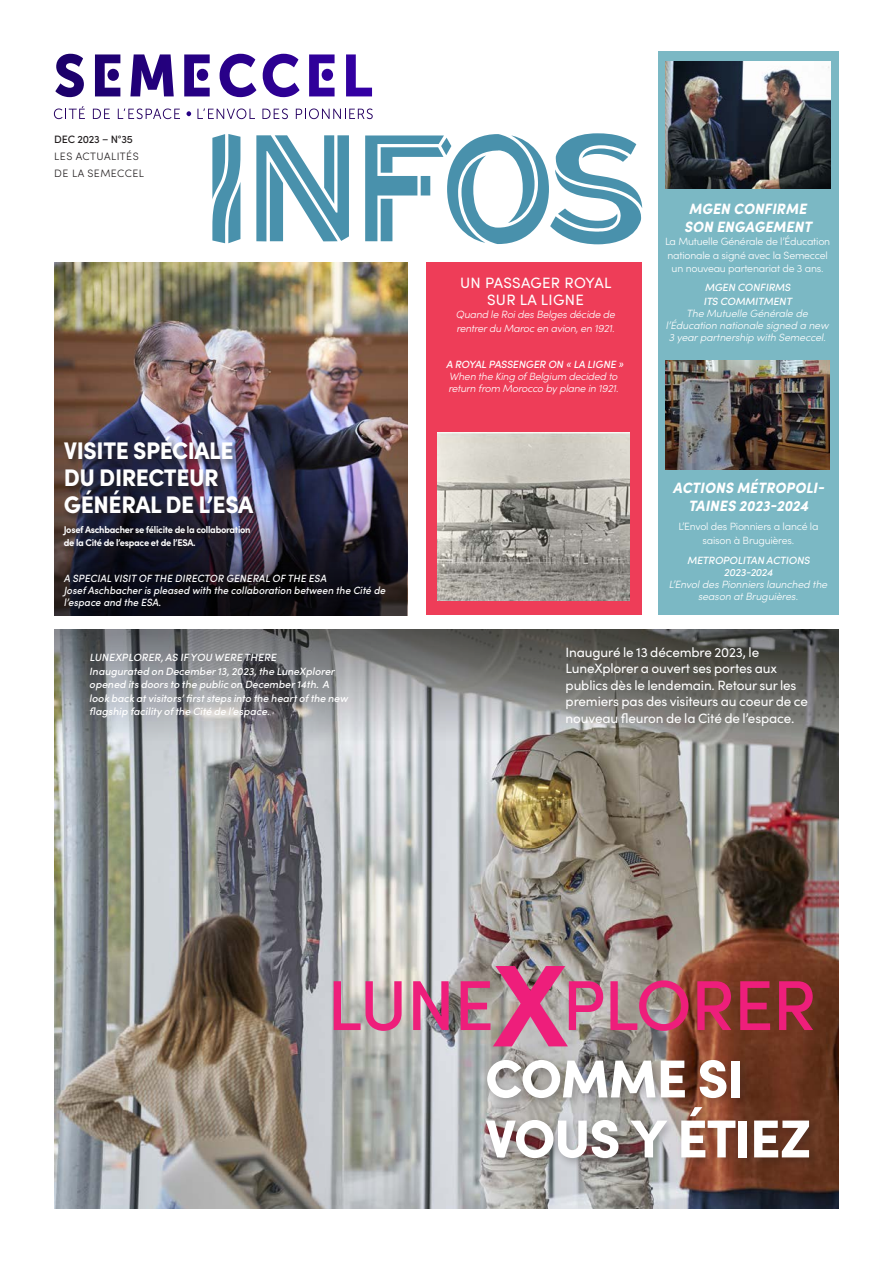
<style>
.page{position:relative;width:893px;height:1263px;background:#fff}
.page>*{position:absolute;margin:0;border:0;box-sizing:border-box;transform-origin:0 0}
.TEXTE{font:500 70.8px "Sofia Pro";letter-spacing:-.015em;color:#ee1e7b}
.t1{font:900 53.55px/60px "Sofia Pro";letter-spacing:-.03em;color:#fff}
.t2{font:900 24px/27px "Sofia Pro";letter-spacing:-.02em;color:#fff;scale:.95 1}
.t3{font:italic 900 15px/18px "Sofia Pro";color:#fff;text-align:center;scale:.93 1}
.t4{font:15px/16.5px "Sofia Pro";letter-spacing:.02em;color:#fff;text-align:center}
.t5{font:13.5px/16.5px "Sofia Pro";letter-spacing:-.01em;color:#fff}
.t6{font:300 10.65px/17.1px "Sofia Pro";letter-spacing:.04em;color:#231f20}
.t7{font:italic 500 10.5px/13.5px "Sofia Pro";color:#fff}
.t8{font:italic 300 10.5px/12px "Sofia Pro";letter-spacing:-.01em;color:#fff;text-align:center}
.t9{font:300 10.5px/13.5px "Sofia Pro";letter-spacing:-.02em;color:#fff;text-align:center}
.t10{font:italic 500 10.5px/12px "Sofia Pro";color:#fff;scale:.95 1}
.t11{font:italic 300 10.5px/13.5px "Sofia Pro";color:#fff}
.t12{font:700 9.75px/13.5px "Sofia Pro";letter-spacing:-.03em;color:#fff;scale:.95 1}
.s1{font-weight:500}
.s2{font-weight:700;font-size:116.7px}
</style>
<div class="page">
<img style="left:54px;top:932px;width:785px;height:277px">
<img style="left:54px;top:629px;width:785px;height:303px">
<img style="left:54px;top:262px;width:354px;height:353px">
<svg style="left:54px;top:504px;width:352px;height:111px;background:#1c1a25"></svg>
<div style="left:426px;top:262px;width:215px;height:353px;background:#ee3d58"></div>
<svg style="left:212px;top:133px;width:430px;height:111px"></svg>
<svg style="left:55px;top:54px;width:29px;height:43px"></svg>
<svg style="left:130px;top:54px;width:44px;height:42px"></svg>
<svg style="left:220px;top:54px;width:36px;height:43px"></svg>
<svg style="left:263px;top:54px;width:37px;height:43px"></svg>
<svg style="left:346px;top:54px;width:26px;height:42px"></svg>
<svg style="left:95px;top:54px;width:25px;height:42px"></svg>
<svg style="left:184px;top:54px;width:26px;height:42px"></svg>
<svg style="left:309px;top:54px;width:26px;height:42px"></svg>
<svg style="left:54px;top:106px;width:31px;height:13px"></svg>
<svg style="left:93px;top:109px;width:17px;height:10px"></svg>
<svg style="left:118px;top:108px;width:62px;height:11px"></svg>
<svg style="left:197px;top:108px;width:58px;height:11px"></svg>
<svg style="left:262px;top:108px;width:26px;height:11px"></svg>
<svg style="left:296px;top:108px;width:77px;height:11px"></svg>
<svg style="left:186px;top:111px;width:5px;height:5px"></svg>
<div style="left:658px;top:51px;width:181px;height:564px;background:#7bb8c4"></div>
<img style="left:437px;top:433px;width:193px;height:168px">
<div style="left:61px;top:435px;width:201px;height:121px;background:#231f20;opacity:.7"></div>
<img style="left:665px;top:62px;width:165px;height:127px">
<div style="left:482px;top:1055px;width:338px;height:114px;background:#231f20;opacity:.3"></div>
<img style="left:665px;top:361px;width:165px;height:109px">
<p class="t6" style="left:54px;top:130px;width:91px"><span class="s1">DEC 2023 – N°35<br></span>LES ACTUALITÉS<br>DE LA SEMECCEL</p>
<p class="t2" style="left:64px;top:435px;width:201px">VISITE SPÉCIALE<br>DU DIRECTEUR<br>GÉNÉRAL DE L’ESA</p>
<p class="t12" style="left:64px;top:521px;width:198px">Josef Aschbacher se félicite de la collaboration de la Cité de l’espace et de l’ESA.</p>
<p class="t10" style="left:64px;top:572px;width:280px">A SPECIALVISIT OF THE DIRECTOR GENERALOF THE ESA</p>
<p class="t10" style="left:64px;top:584px;width:342px">JosefAschbacheris pleased with the collaboration between the Cité de l’espace and the ESA.</p>
<p class="t7" style="left:89px;top:650px;width:191px">LUNEXPLORER,AS IF YOU WERE THERE</p>
<p class="t7" style="left:89px;top:664px;width:262px">Inaugurated on December13,2023,the LuneXplorer opened its doors to the public on December14th. A look back atvisitors’firststeps into the heartofthe new flagship facility ofthe Cité de l’espace.</p>
<p class="t4" style="left:460px;top:274px;width:153px">UN PASSAGER ROYAL<br>SUR LA LIGNE</p>
<p class="t11" style="left:456px;top:307px;width:163px">Quand le RoidesBelgesdécide de rentrerdu Maroc en avion,en 1921.</p>
<p class="t7" style="left:446px;top:357px;width:182px">A ROYALPASSENGER ON « LA LIGNE »</p>
<p class="t8" style="left:449px;top:370px;width:172px;text-align:left">When the King of Belgium decided to return from Morocco by plane in 1921.</p>
<p class="t3" style="left:684px;top:198px;width:143px">MGEN CONFIRME<br>SON ENGAGEMENT</p>
<p class="t9" style="left:665px;top:234px;width:167px">La Mutuelle Générale de l’Éducation nationale a signé avec la Semeccel un nouveau partenariat de 3 ans.</p>
<p class="t7" style="left:703px;top:280px;width:92px">MGEN CONFIRMS<br>ITS COMMITMENT</p>
<p class="t8" style="left:666px;top:306px;width:164px">The Mutuelle Générale de l’Éducation nationale signed a new<br>3 year partnership with Semeccel.</p>
<p class="t3" style="left:673px;top:477px;width:168px">ACTIONS MÉTROPOLI-<br>TAINES 2023-2024</p>
<p class="t9" style="left:678px;top:519px;width:142px">L’Envol des Pionniers a lancé la saison à Bruguières.</p>
<p class="t7" style="left:687px;top:554px;width:127px;line-height:12px;text-align:center">METROPOLITAN ACTIONS<br>2023-2024</p>
<p class="t8" style="left:669px;top:578px;width:160px">L’Envol des Pionniers launched the season at Bruguières.</p>
<p class="t5" style="left:566px;top:643px;width:244px">Inauguré le 13 décembre 2023, le LuneXplorer a ouvert ses portes aux publics dès le lendemain. Retour sur les premiers pas des visiteurs au coeur de ce nouveau fleuron de la Cité de l’espace.</p>
<p class="TEXTE" style="left:327px;top:953px;width:491px">LUNE<span class="s2">X</span>PLORER</p>
<p class="t1" style="left:485px;top:1044px;width:328px">COMME SI<br>VOUS Y ÉTIEZ</p>
</div>
